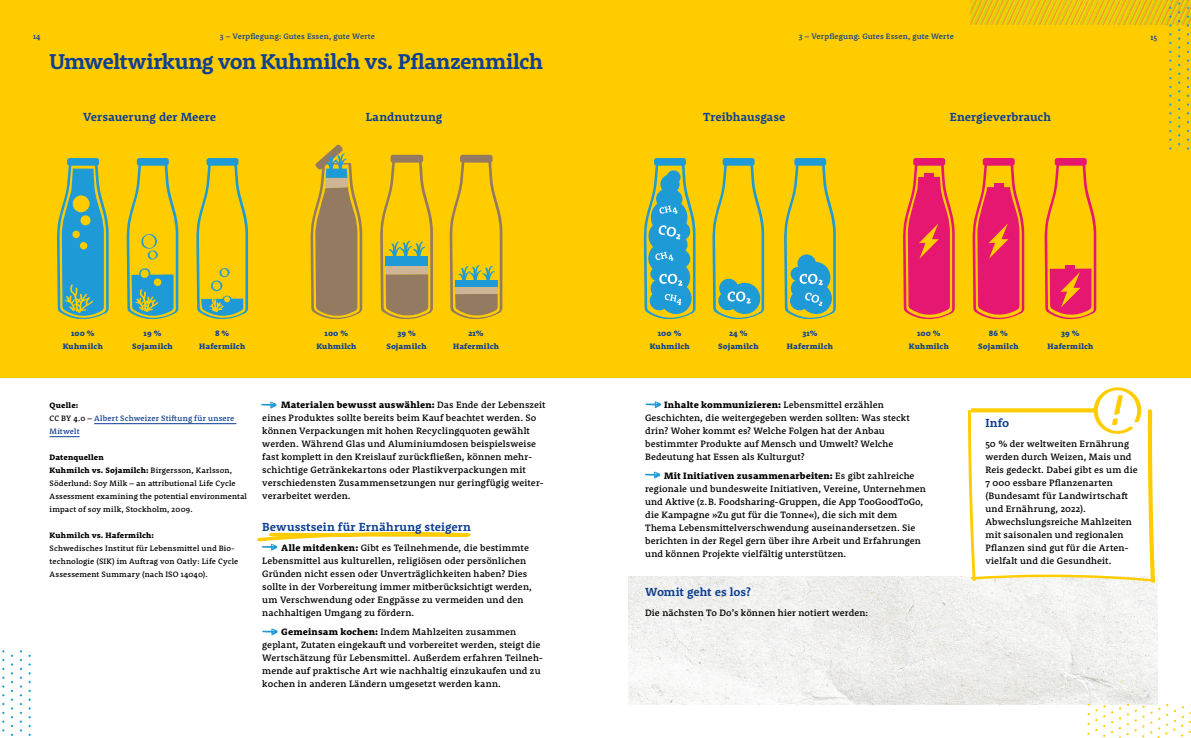
<style>
.page{position:relative;width:1191px;height:738px;background:#fff}
.page>*{position:absolute;margin:0;border:0;box-sizing:border-box;transform-origin:0 0}
.t1{font:700 22px "Rooney";letter-spacing:-.02em;color:#0f3f93}
.t2{font:700 12px "Rooney";color:#0f3f93}
.t3{font:500 9.5px/13px "Rooney";letter-spacing:.01em;color:#000}
.t4{font:500 8px/13px "Rooney";letter-spacing:.015em;color:#000}
.t5{font:800 8px/13px "Rooney";letter-spacing:.025em;color:#0f3f93;text-align:center}
.t6{font:500 8px/13px "Rooney";letter-spacing:.015em;color:#0f3f93}
.t7{font:800 8px "Rooney";letter-spacing:.025em;color:#000}
.s1{font-weight:800;color:#000}
.s2{color:#000}
.s3{font-weight:800}
</style>
<div class="page">
<img style="left:628px;top:576px;width:529px;height:128px">
<div style="left:0;top:0;width:1191px;height:377px;background:#fc0"></div>
<svg style="left:1087px;top:704px;width:104px;height:33px"></svg>
<svg style="left:261px;top:401px;width:15px;height:7px"></svg>
<svg style="left:257px;top:531px;width:214px;height:19px"></svg>
<svg style="left:262px;top:628px;width:16px;height:7px"></svg>
<hr style="left:94px;top:423px;width:142px;height:1px;background:#0f3f93">
<hr style="left:50px;top:436px;width:30px;height:1px;background:#0f3f93">
<div style="left:654px;top:158px;width:32px;height:7px;background:#1e9ad6;border-radius:3px"></div>
<svg style="left:644px;top:163px;width:51px;height:157px"></svg>
<div style="left:722px;top:158px;width:32px;height:7px;background:#1e9ad6;border-radius:3px"></div>
<svg style="left:712px;top:163px;width:52px;height:157px"></svg>
<div style="left:794px;top:158px;width:32px;height:7px;background:#1e9ad6;border-radius:3px"></div>
<svg style="left:784px;top:163px;width:52px;height:157px"></svg>
<svg style="left:310px;top:144px;width:52px;height:175px"></svg>
<div style="left:390px;top:155px;width:33px;height:7px;background:#947a60;border-radius:3px"></div>
<svg style="left:380px;top:160px;width:53px;height:159px"></svg>
<div style="left:386px;top:265px;width:42px;height:9px;background:#ceb595"></div>
<div style="left:386px;top:256px;width:42px;height:9px;background:#1e9ad6"></div>
<div style="left:460px;top:155px;width:32px;height:7px;background:#947a60;border-radius:3px"></div>
<svg style="left:449px;top:160px;width:53px;height:159px"></svg>
<div style="left:455px;top:287px;width:43px;height:7px;background:#ceb595"></div>
<div style="left:455px;top:280px;width:43px;height:7px;background:#1e9ad6"></div>
<div style="left:913px;top:158px;width:32px;height:7px;background:#e61771;border-radius:3px"></div>
<svg style="left:903px;top:163px;width:51px;height:157px"></svg>
<div style="left:924px;top:173px;width:10px;height:7px;background:#e61771"></div>
<div style="left:982px;top:158px;width:32px;height:7px;background:#e61771;border-radius:3px"></div>
<svg style="left:972px;top:163px;width:52px;height:157px"></svg>
<div style="left:993px;top:183px;width:10px;height:7px;background:#e61771"></div>
<div style="left:1054px;top:158px;width:32px;height:7px;background:#e61771;border-radius:3px"></div>
<svg style="left:1044px;top:163px;width:52px;height:157px"></svg>
<div style="left:1065px;top:264px;width:10px;height:7px;background:#e61771"></div>
<img style="left:970px;top:0;width:221px;height:25px">
<svg style="left:645px;top:401px;width:16px;height:7px"></svg>
<svg style="left:645px;top:471px;width:15px;height:7px"></svg>
<svg style="left:968px;top:387px;width:187px;height:195px"></svg>
<div style="left:67px;top:158px;width:32px;height:7px;background:#1e9ad6;border-radius:3px"></div>
<svg style="left:57px;top:163px;width:52px;height:157px"></svg>
<div style="left:137px;top:158px;width:32px;height:7px;background:#1e9ad6;border-radius:3px"></div>
<svg style="left:127px;top:163px;width:51px;height:157px"></svg>
<div style="left:206px;top:158px;width:32px;height:7px;background:#1e9ad6;border-radius:3px"></div>
<svg style="left:196px;top:163px;width:52px;height:157px"></svg>
<p class="t6" style="left:220px;top:30px;width:157px">3 – Verpflegung: Gutes Essen, gute Werte</p>
<p class="t6" style="left:799px;top:30px;width:157px">3 – Verpflegung: Gutes Essen, gute Werte</p>
<h1 class="t1" style="left:50px;top:47px;width:495px">Umweltwirkung von Kuhmilch vs. Pflanzenmilch</h1>
<p class="t6" style="left:33px;top:30px;width:9px">14</p>
<p class="t6" style="left:1150px;top:30px;width:8px">15</p>
<p class="t2" style="left:83px;top:109px;width:135px">Versauerung der Meere</p>
<p class="t2" style="left:366px;top:109px;width:78px">Landnutzung</p>
<p class="t2" style="left:703px;top:109px;width:84px">Treibhausgase</p>
<p class="t2" style="left:950px;top:109px;width:103px">Energieverbrauch</p>
<p class="t5" style="left:63px;top:326px;width:42px">100 %<br>Kuhmilch</p>
<p class="t5" style="left:316px;top:326px;width:42px">100 %<br>Kuhmilch</p>
<p class="t5" style="left:649px;top:326px;width:42px">100 %<br>Kuhmilch</p>
<p class="t5" style="left:909px;top:326px;width:42px">100 %<br>Kuhmilch</p>
<p class="t5" style="left:132px;top:326px;width:42px">19 %<br>Sojamilch</p>
<p class="t5" style="left:386px;top:326px;width:42px">39 %<br>Sojamilch</p>
<p class="t5" style="left:718px;top:326px;width:42px">24 %<br>Sojamilch</p>
<p class="t5" style="left:978px;top:326px;width:42px">86 %<br>Sojamilch</p>
<p class="t5" style="left:199px;top:326px;width:48px">8 %<br>Hafermilch</p>
<p class="t5" style="left:453px;top:326px;width:48px">21%<br>Hafermilch</p>
<p class="t5" style="left:787px;top:326px;width:48px">31%<br>Hafermilch</p>
<p class="t5" style="left:1047px;top:326px;width:48px">39 %<br>Hafermilch</p>
<p class="t6" style="left:50px;top:398px;width:186px"><span class="s1">Quelle:<br></span><span class="s2">CC BY 4.0 –</span> Albert Schweizer Stiftung für unsere<br>Mitwelt</p>
<p class="t4" style="left:50px;top:450px;width:199px"><span class="s3">Datenquellen<br>Kuhmilch vs. Sojamilch:</span> Birgersson, Karlsson, Söderlund: Soy Milk – an attributional Life Cycle Assessment examining the potential environmental impact of soy milk, Stockholm, 2009.</p>
<p class="t7" style="left:50px;top:529px;width:106px">Kuhmilch vs. Hafermilch:</p>
<p class="t4" style="left:50px;top:541px;width:190px">Schwedisches Institut für Lebensmittel und Bio&shy;technologie (SIK) im Auftrag von Oatly: Life Cycle<br>Assessement Summary (nach ISO 14040).</p>
<p class="t3" style="left:262px;top:397px;width:285px;text-indent:19px"><span class="s3">Materialen bewusst auswählen:</span> Das Ende der Lebenszeit eines Produktes sollte bereits beim Kauf beachtet werden. So können Verpackungen mit hohen Recyclingquoten gewählt werden. Während Glas und Aluminiumdosen beispielsweise fast komplett in den Kreislauf zurückfließen, können mehr&shy;schichtige Getränkekartons oder Plastikverpackungen mit verschiedensten Zusammensetzungen nur geringfügig weiter&shy;verarbeitet werden.</p>
<p class="t2" style="left:262px;top:519px;width:210px">Bewusstsein für Ernährung steigern</p>
<p class="t3" style="left:262px;top:540px;width:271px;text-indent:19px"><span class="s3">Alle mitdenken:</span> Gibt es Teilnehmende, die bestimmte Lebensmittel aus kulturellen, religiösen oder persönlichen Gründen nicht essen oder Unverträglichkeiten haben? Dies sollte in der Vorbereitung immer mitberücksichtigt werden, um Verschwendung oder Engpässe zu vermeiden und den nachhaltigen Umgang zu fördern.</p>
<p class="t3" style="left:262px;top:625px;width:282px;text-indent:19px"><span class="s3">Gemeinsam kochen:</span> Indem Mahlzeiten zusammen geplant, Zutaten eingekauft und vorbereitet werden, steigt die Wertschätzung für Lebensmittel. Außerdem erfahren Teilneh&shy;mende auf praktische Art wie nachhaltig einzukaufen und zu kochen in anderen Ländern umgesetzt werden kann.</p>
<p class="t3" style="left:645px;top:397px;width:266px;text-indent:19px"><span class="s3">Inhalte kommunizieren:</span> Lebensmittel erzählen Geschichten, die weitergegeben werden sollten: Was steckt drin? Woher kommt es? Welche Folgen hat der Anbau bestimmter Produkte auf Mensch und Umwelt? Welche Bedeutung hat Essen als Kulturgut?</p>
<p class="t3" style="left:645px;top:468px;width:282px;text-indent:19px"><span class="s3">Mit Initiativen zusammenarbeiten:</span> Es gibt zahlreiche regionale und bundesweite Initiativen, Vereine, Unternehmen und Aktive (z.B. Foodsharing-Gruppen, die App TooGoodToGo, die Kampagne »Zu gut für die Tonne«), die sich mit dem Thema Lebensmittelverschwendung auseinandersetzen. Sie berichten in der Regel gern über ihre Arbeit und Erfahrungen und können Projekte vielfältig unterstützen.</p>
<p class="t2" style="left:645px;top:584px;width:107px">Womit geht es los?</p>
<p class="t3" style="left:645px;top:605px;width:225px">Die nächsten To Do’s können hier notiert werden:</p>
<p class="t2" style="left:985px;top:415px;width:25px">Info</p>
<p class="t3" style="left:985px;top:436px;width:154px">50 % der weltweiten Ernährung werden durch Weizen, Mais und<br>Reis gedeckt. Dabei gibt es um die<br>7 000 essbare Pflanzenarten (Bundesamt für Landwirtschaft und Ernährung, 2022).<br>Abwechslungsreiche Mahlzeiten mit saisonalen und regionalen<br>Pflanzen sind gut für die Arten&shy;vielfalt und die Gesundheit.</p>
</div>
